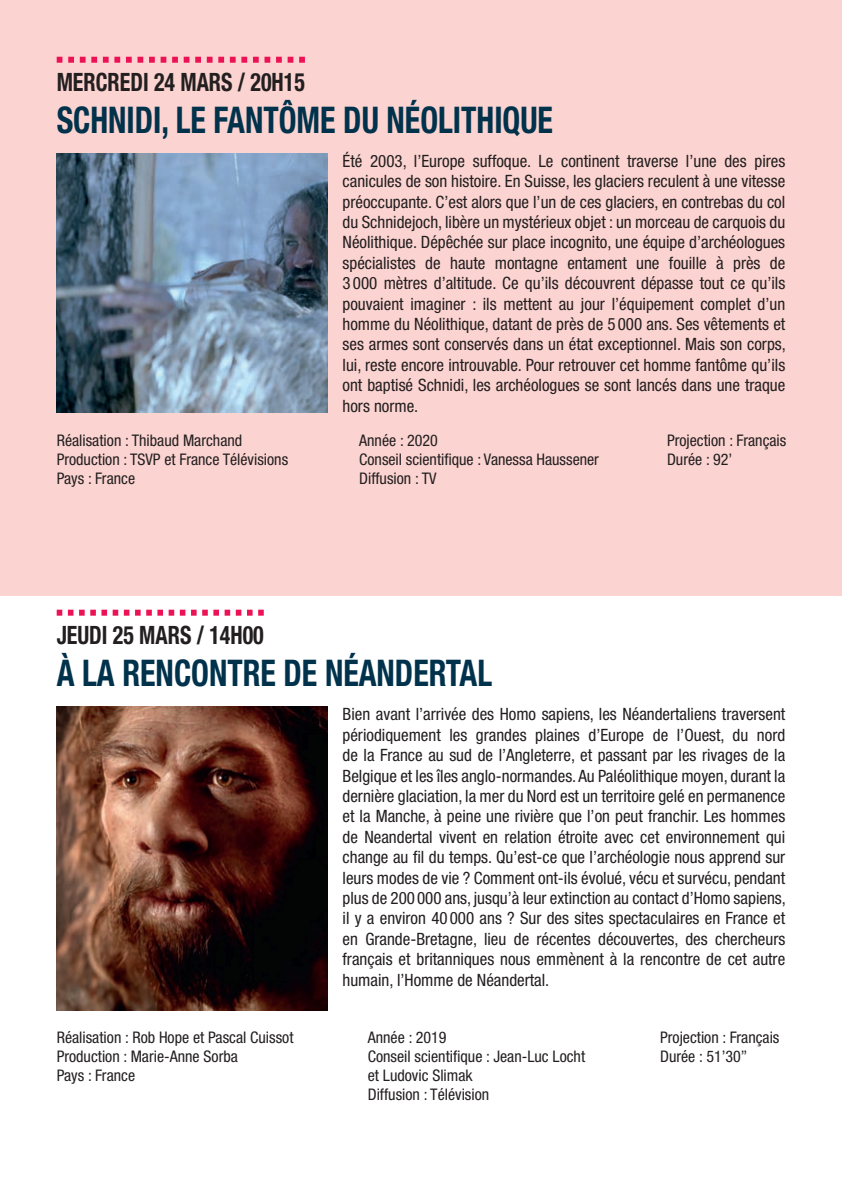
<style>
.page{position:relative;width:842px;height:1191px;background:#fff}
.page>*{position:absolute;margin:0;border:0;box-sizing:border-box;transform-origin:0 0}
.t1{font:700 condensed 36.8px "Helvetica Neue";color:#00324c;scale:.87 1}
.t2{font:700 condensed 25.2px "Helvetica Neue";color:#231f20;scale:.87 1}
.t3{font:condensed 17px/20.4px "Helvetica Neue";color:#231f20;text-align:justify}
.t4{font:condensed 16px/19.2px "Helvetica Neue";color:#231f20}
</style>
<div class="page">
<div style="left:0;top:0;width:842px;height:595px;background:#fbd3d0"></div>
<img style="left:57px;top:153px;width:270px;height:260px">
<svg style="left:57px;top:57px;width:248px;height:6px"></svg>
<img style="left:57px;top:707px;width:270px;height:303px">
<svg style="left:57px;top:609px;width:207px;height:6px"></svg>
<h2 class="t2" style="left:57px;top:67px;width:14px">MERCREDI</h2>
<h2 class="t2" style="left:154px;top:67px;width:46px">24 MARS</h2>
<h2 class="t2" style="left:238px;top:67px;width:79px">/ 20H15</h2>
<h1 class="t1" style="left:57px;top:97px;width:572px">SCHNIDI, LE FANTÔME DU NÉOLITHIQUE</h1>
<p class="t3" style="left:343px;top:150px;width:445px">Été 2003, l’Europe suffoque. Le continent traverse l’une des pires canicules de son histoire. En Suisse, les glaciers reculent à une vitesse préoccupante. C’est alors que l’un de ces glaciers, en contrebas du col du Schnidejoch, libère un mystérieux objet : un morceau de carquois du Néolithique. Dépêchée sur place incognito, une équipe d’archéologues spécialistes de haute montagne entament une fouille à près de 3 000 mètres d’altitude. Ce qu’ils découvrent dépasse tout ce qu’ils pouvaient imaginer : ils mettent au jour l’équipement complet d’un homme du Néolithique, datant de près de 5 000 ans. Ses vêtements et ses armes sont conservés dans un état exceptionnel. Mais son corps, lui, reste encore introuvable. Pour retrouver cet homme fantôme qu’ils ont baptisé Schnidi, les archéologues se sont lancés dans une traque hors norme.</p>
<p class="t4" style="left:57px;top:430px;width:233px">Réalisation : Thibaud Marchand<br>Production : TSVP et France Télévisions<br>Pays : France</p>
<p class="t4" style="left:359px;top:430px;width:241px">Année : 2020<br>Conseil scientifique : Vanessa Haussener<br>Diffusion : TV</p>
<p class="t4" style="left:667px;top:430px;width:121px">Projection : Français<br>Durée : 92’</p>
<h2 class="t2" style="left:57px;top:620px;width:24px">JEUDI</h2>
<h2 class="t2" style="left:113px;top:620px;width:46px">25 MARS</h2>
<h2 class="t2" style="left:197px;top:620px;width:79px">/ 14H00</h2>
<h1 class="t1" style="left:57px;top:650px;width:502px">À LA RENCONTRE DE NÉANDERTAL</h1>
<p class="t3" style="left:343px;top:704px;width:445px">Bien avant l’arrivée des Homo sapiens, les Néandertaliens traversent périodiquement les grandes plaines d’Europe de l’Ouest, du nord de la France au sud de l’Angleterre, et passant par les rivages de la Belgique et les îles anglo-normandes. Au Paléolithique moyen, durant la dernière glaciation, la mer du Nord est un territoire gelé en permanence et la Manche, à peine une rivière que l’on peut franchir. Les hommes de Neandertal vivent en relation étroite avec cet environnement qui change au fil du temps. Qu’est-ce que l’archéologie nous apprend sur leurs modes de vie ? Comment ont-ils évolué, vécu et survécu, pendant plus de 200 000 ans, jusqu’à leur extinction au contact d’Homo sapiens, il y a environ 40 000 ans ? Sur des sites spectaculaires en France et en Grande-Bretagne, lieu de récentes découvertes, des chercheurs français et britanniques nous emmènent à la rencontre de cet autre humain, l’Homme de Néandertal.</p>
<p class="t4" style="left:57px;top:1027px;width:238px">Réalisation : Rob Hope et Pascal Cuissot<br>Production : Marie-Anne Sorba<br>Pays : France</p>
<p class="t4" style="left:368px;top:1027px;width:219px">Année : 2019<br>Conseil scientifique : Jean-Luc Locht et Ludovic Slimak<br>Diffusion : Télévision</p>
<p class="t4" style="left:660px;top:1027px;width:121px">Projection : Français<br>Durée : 51’30’’</p>
</div>
